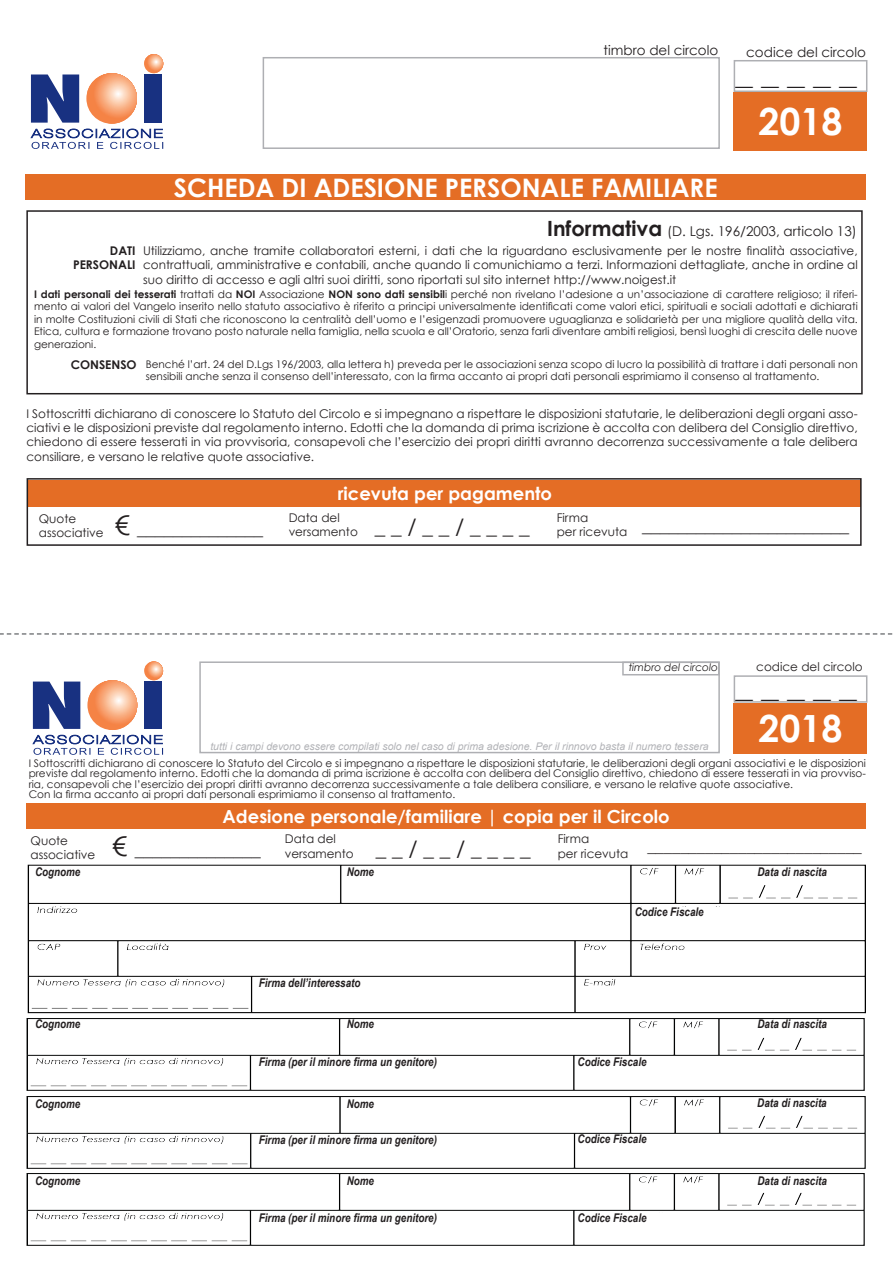
<style>
.page{position:relative;width:893px;height:1263px;background:#fff}
.page>*{position:absolute;margin:0;border:0;box-sizing:border-box;transform-origin:0 0}
.t1{font:700 37.5px "Century Gothic";color:#fff}
.t2{font:700 25.5px "Century Gothic";color:#fff}
.t3{font:24px "Minion Pro";color:#231f20;scale:1.49 1}
.t4{font:21px "Century Gothic";color:#231f20}
.t5{font:700 18px "Century Gothic";color:#fff}
.t6{font:18px "Century Gothic";color:#231f20}
.t7{font:16.5px "Century Gothic";color:#231f20}
.t8{font:13.5px "Century Gothic";color:#231f20}
.t9{font:12px/14.4px "Century Gothic";color:#231f20;text-align:justify}
.t10{font:italic 700 12px "Arial Narrow";color:#231f20}
.t11{font:700 12px "Century Gothic";color:#231f20}
.t12{font:10.5px/12.6px "Century Gothic";color:#231f20;text-align:justify}
.t13{font:italic 10.5px "Arial";color:#b2b3b7}
.t14{font:italic 10.5px "Century Gothic";color:#231f20}
.s1{font-weight:700;font-size:21px}
.s2{font-weight:700}
.s3{font-size:27px}
</style>
<div class="page">
<div style="left:263px;top:57px;width:457px;height:92px;border:2px solid #aeafb3"></div>
<svg style="left:31px;top:54px;width:132px;height:95px"></svg>
<div style="left:26px;top:174px;width:840px;height:26px;background:#e46d25"></div>
<div style="left:29px;top:480px;width:832px;height:27px;background:#e46d25"></div>
<img style="left:26px;top:864px;width:840px;height:226px">
<div style="left:734px;top:92px;width:133px;height:58px;background:#e46d25"></div>
<div style="left:734px;top:60px;width:133px;height:32px;border:2px solid #aeafb3"></div>
<div style="left:27px;top:478px;width:835px;height:68px;border:2px solid #231f20"></div>
<div style="left:26px;top:803px;width:840px;height:26px;background:#e46d25"></div>
<div style="left:199px;top:661px;width:521px;height:92px;border:2px solid #aeafb3"></div>
<svg style="left:33px;top:661px;width:130px;height:94px"></svg>
<div style="left:622px;top:662px;width:97px;height:13px;border:2px solid #aeafb3"></div>
<div style="left:734px;top:703px;width:133px;height:50px;background:#e46d25"></div>
<div style="left:734px;top:675px;width:133px;height:28px;border:2px solid #aeafb3"></div>
<img style="left:26px;top:1096px;width:840px;height:72px">
<img style="left:26px;top:1173px;width:839px;height:72px">
<svg style="left:0;top:633px;width:892px;height:2px"></svg>
<div style="left:26px;top:210px;width:837px;height:184px;border:2px solid #231f20"></div>
<div style="left:635px;top:907px;width:125px;height:15px;background:#fff"></div>
<div style="left:578px;top:1057px;width:125px;height:15px;background:#fff"></div>
<div style="left:578px;top:1134px;width:125px;height:15px;background:#fff"></div>
<div style="left:578px;top:1213px;width:125px;height:15px;background:#fff"></div>
<div style="left:35px;top:867px;width:125px;height:15px;background:#fff"></div>
<div style="left:35px;top:1020px;width:125px;height:15px;background:#fff"></div>
<div style="left:35px;top:1099px;width:125px;height:15px;background:#fff"></div>
<div style="left:35px;top:1176px;width:125px;height:15px;background:#fff"></div>
<div style="left:347px;top:867px;width:125px;height:15px;background:#fff"></div>
<div style="left:347px;top:1020px;width:125px;height:15px;background:#fff"></div>
<div style="left:347px;top:1099px;width:125px;height:15px;background:#fff"></div>
<div style="left:347px;top:1176px;width:125px;height:15px;background:#fff"></div>
<div style="left:722px;top:867px;width:141px;height:15px;background:#fff"></div>
<div style="left:722px;top:1020px;width:141px;height:15px;background:#fff"></div>
<div style="left:722px;top:1098px;width:140px;height:15px;background:#fff"></div>
<div style="left:722px;top:1176px;width:141px;height:15px;background:#fff"></div>
<div style="left:259px;top:978px;width:141px;height:15px;background:#fff"></div>
<div style="left:259px;top:1057px;width:205px;height:15px;background:#fff"></div>
<div style="left:259px;top:1136px;width:205px;height:15px;background:#fff"></div>
<div style="left:259px;top:1213px;width:205px;height:15px;background:#fff"></div>
<p class="t8" style="left:604px;top:42px;width:116px">timbro del circolo</p>
<p class="t8" style="left:746px;top:44px;width:121px">codice del circolo</p>
<p class="t3" style="left:735px;top:61px;width:83px">_ _ _ _ _</p>
<p class="t2" style="left:174px;top:172px;width:545px">SCHEDA DI ADESIONE PERSONALE FAMILIARE</p>
<p class="t1" style="left:758px;top:98px;width:85px">2018</p>
<p class="t8" style="left:547px;top:223px;width:311px"><span class="s1">Informativa</span> (D. Lgs. 196/2003, articolo 13)</p>
<p class="t9" style="left:143px;top:243px;width:716px">Utilizziamo, anche tramite collaboratori esterni, i dati che la riguardano esclusivamente per le nostre finalità associative, contrattuali, amministrative e contabili, anche quando li comunichiamo a terzi. Informazioni dettagliate, anche in ordine al suo diritto di accesso e agli altri suoi diritti, sono riportati sul sito internet http://www.noigest.it</p>
<p class="t12" style="left:34px;top:287px;width:825px"><span class="s2">I dati personali dei tesserati</span> trattati da <span class="s2">NOI</span> Associazione <span class="s2">NON sono dati sensibil</span>i perché non rivelano l’adesione a un’associazione di carattere religioso; il riferi&shy;mento ai valori del Vangelo inserito nello statuto associativo è riferito a principi universalmente identificati come valori etici, spirituali e sociali adottati e dichiarati in molte Costituzioni civili di Stati che riconoscono la centralità dell’uomo e l’esigenzadi promuovere uguaglianza e solidarietà per una migliore qualità della vita.<br>Etica, cultura e formazione trovano posto naturale nella famiglia, nella scuola e all’Oratorio, senza farli diventare ambiti religiosi, bensì luoghi di crescita delle nuove generazioni.</p>
<p class="t11" style="left:71px;top:357px;width:67px">CONSENSO</p>
<p class="t12" style="left:146px;top:358px;width:713px">Benché l’art. 24 del D.Lgs 196/2003, alla lettera h) preveda per le associazioni senza scopo di lucro la possibilità di trattare i dati personali non sensibili anche senza il consenso dell’interessato, con la firma accanto ai propri dati personali esprimiamo il consenso al trattamento.</p>
<p class="t11" style="left:110px;top:243px;width:27px">DATI</p>
<p class="t11" style="left:73px;top:257px;width:64px">PERSONALI</p>
<p class="t9" style="left:26px;top:406px;width:833px">I Sottoscritti dichiarano di conoscere lo Statuto del Circolo e si impegnano a rispettare le disposizioni statutarie, le deliberazioni degli organi asso&shy;ciativi e le disposizioni previste dal regolamento interno. Edotti che la domanda di prima iscrizione è accolta con delibera del Consiglio direttivo, chiedono di essere tesserati in via provvisoria, consapevoli che l’esercizio dei propri diritti avranno decorrenza successivamente a tale delibera consiliare, e versano le relative quote associative.</p>
<p class="t5" style="left:338px;top:482px;width:216px">ricevuta per pagamento</p>
<p class="t9" style="left:39px;top:511px;width:39px">Quote</p>
<p class="t9" style="left:39px;top:526px;width:66px">associative</p>
<p class="t9" style="left:557px;top:510px;width:33px">Firma</p>
<p class="t9" style="left:557px;top:525px;width:72px">per ricevuta</p>
<p class="t6" style="left:642px;top:514px;width:208px">_______________________</p>
<p class="t6" style="left:115px;top:517px;width:150px"><span class="s3">€</span> ______________</p>
<p class="t9" style="left:289px;top:510px;width:53px">Data del</p>
<p class="t9" style="left:289px;top:525px;width:71px">versamento</p>
<p class="t4" style="left:375px;top:513px;width:156px">_ _ / _ _ / _ _ _ _</p>
<p class="t14" style="left:629px;top:661px;width:91px">timbro del circolo</p>
<p class="t9" style="left:756px;top:659px;width:108px">codice del circolo</p>
<p class="t13" style="left:210px;top:740px;width:500px">tutti i campi devono essere compilati solo nel caso di prima adesione. Per il rinnovo basta il numero tessera</p>
<p class="t3" style="left:735px;top:674px;width:83px">_ _ _ _ _</p>
<p class="t1" style="left:758px;top:705px;width:86px">2018</p>
<p class="t12" style="left:29px;top:757px;width:839px;line-height:10.5px">I Sottoscritti dichiarano di conoscere lo Statuto del Circolo e si impegnano a rispettare le disposizioni statutarie, le deliberazioni degli organi associativi e le disposizioni previste dal regolamento interno. Edotti che la domanda di prima iscrizione è accolta con delibera del Consiglio direttivo, chiedono di essere tesserati in via provviso&shy;ria, consapevoli che l’esercizio dei propri diritti avranno decorrenza successivamente a tale delibera consiliare, e versano le relative quote associative.</p>
<p class="t12" style="left:29px;top:788px;width:428px">Con la firma accanto ai propri dati personali esprimiamo il consenso al trattamento.</p>
<p class="t5" style="left:223px;top:805px;width:449px">Adesione personale/familiare | copia per il Circolo</p>
<p class="t9" style="left:31px;top:833px;width:39px">Quote</p>
<p class="t9" style="left:31px;top:848px;width:66px">associative</p>
<p class="t9" style="left:558px;top:831px;width:33px">Firma</p>
<p class="t9" style="left:558px;top:846px;width:72px">per ricevuta</p>
<p class="t7" style="left:647px;top:836px;width:216px">__________________________</p>
<p class="t6" style="left:112px;top:839px;width:150px"><span class="s3">€</span> ______________</p>
<p class="t9" style="left:285px;top:832px;width:53px">Data del</p>
<p class="t9" style="left:285px;top:846px;width:70px">versamento</p>
<p class="t4" style="left:376px;top:836px;width:156px">_ _ / _ _ / _ _ _ _</p>
<p class="t10" style="left:35px;top:863px;width:47px">Cognome</p>
<p class="t10" style="left:347px;top:863px;width:29px">Nome</p>
<p class="t10" style="left:757px;top:863px;width:71px">Data di nascita</p>
<p class="t10" style="left:635px;top:902px;width:70px">Codice Fiscale</p>
<p class="t10" style="left:259px;top:973px;width:103px">Firma dell’interessato</p>
<p class="t10" style="left:35px;top:1015px;width:47px">Cognome</p>
<p class="t10" style="left:347px;top:1015px;width:29px">Nome</p>
<p class="t10" style="left:757px;top:1015px;width:71px">Data di nascita</p>
<p class="t10" style="left:259px;top:1052px;width:180px">Firma (per il minore firma un genitore)</p>
<p class="t10" style="left:578px;top:1052px;width:70px">Codice Fiscale</p>
<p class="t10" style="left:35px;top:1094px;width:47px">Cognome</p>
<p class="t10" style="left:347px;top:1094px;width:29px">Nome</p>
<p class="t10" style="left:757px;top:1093px;width:71px">Data di nascita</p>
<p class="t10" style="left:259px;top:1131px;width:180px">Firma (per il minore firma un genitore)</p>
<p class="t10" style="left:578px;top:1130px;width:70px">Codice Fiscale</p>
<p class="t10" style="left:35px;top:1172px;width:47px">Cognome</p>
<p class="t10" style="left:347px;top:1172px;width:29px">Nome</p>
<p class="t10" style="left:757px;top:1172px;width:71px">Data di nascita</p>
<p class="t10" style="left:259px;top:1208px;width:180px">Firma (per il minore firma un genitore)</p>
<p class="t10" style="left:578px;top:1208px;width:70px">Codice Fiscale</p>
</div>
